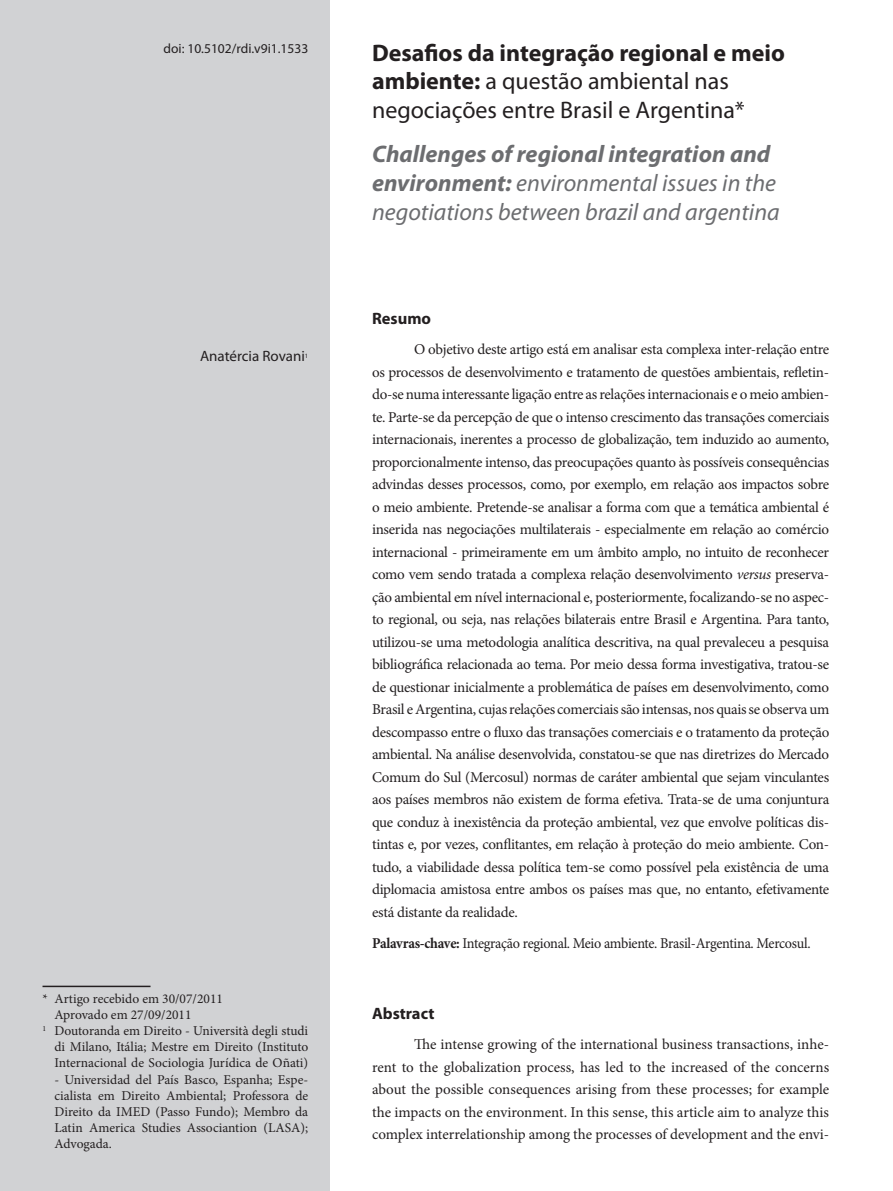
<style>
.page{position:relative;width:893px;height:1191px;background:#fff}
.page>*{position:absolute;margin:0;border:0;box-sizing:border-box;transform-origin:0 0}
.t1{font:italic 24px/28.8px "Myriad Pro";color:#6c6d70}
.t2{font:24px/28.8px "Myriad Pro";color:#231f20}
.t3{font:700 16.5px "Myriad Pro";color:#231f20}
.t4{font:15px/22.5px "Minion Pro";letter-spacing:-.02em;color:#231f20;text-align:justify}
.t5{font:15px "Minion Pro";letter-spacing:-.02em;color:#231f20;scale:.95 1}
.t6{font:15px "Myriad Pro";color:#231f20}
.t7{font:13.5px/16.2px "Minion Pro";color:#231f20;text-align:justify}
.t8{font:13.5px "Myriad Pro";color:#231f20}
.t9{font:6.45px "Myriad Pro";color:#231f20}
.s1{font-weight:700}
.s2{font-style:italic}
</style>
<div class="page">
<div style="left:0;top:0;width:330px;height:1191px;background:#d1d2d4"></div>
<hr style="left:43px;top:985px;width:108px;height:2px;background:#231f20">
<p class="t8" style="left:164px;top:43px;width:146px">doi: 10.5102/rdi.v9i1.1533</p>
<h1 class="t2" style="left:372px;top:40px;width:414px"><span class="s1">Desafios da integração regional e meio ambiente:</span> a questão ambiental nas negociações entre Brasil e Argentina*</h1>
<h1 class="t1" style="left:372px;top:141px;width:409px"><span class="s1">Challenges of regional integration and environment:</span> environmental issues in the negotiations between brazil and argentina</h1>
<p class="t6" style="left:200px;top:351px;width:106px">Anatércia Rovani</p>
<p class="t9" style="left:305px;top:353px;width:5px">1</p>
<p class="t7" style="left:43px;top:991px;width:182px">* Artigo recebido em 30/07/2011</p>
<p class="t7" style="left:55px;top:1007px;width:139px">Aprovado em 27/09/2011</p>
<p class="t7" style="left:43px;top:1023px;width:267px"><sup>1</sup> Doutoranda em Direito - Università degli studi</p>
<p class="t7" style="left:55px;top:1039px;width:255px">di Milano, Itália; Mestre em Direito (Instituto</p>
<p class="t7" style="left:55px;top:1056px;width:255px">Internacional de Sociologia Jurídica de Oñati)</p>
<p class="t7" style="left:55px;top:1072px;width:255px">- Universidad del País Basco, Espanha; Espe&shy;cialista em Direito Ambiental; Professora de Direito da IMED (Passo Fundo); Membro da Latin America Studies Associantion (LASA); Advogada.</p>
<p class="t3" style="left:372px;top:312px;width:60px">Resumo</p>
<p class="t4" style="left:372px;top:339px;width:459px;text-indent:42px">O objetivo deste artigo está em analisar esta complexa inter-relação entre os processos de desenvolvimento e tratamento de questões ambientais, refletin&shy;do-se numa interessante ligação entre as relações internacionais e o meio ambien&shy;te. Parte-se da percepção de que o intenso crescimento das transações comerciais internacionais, inerentes a processo de globalização, tem induzido ao aumento, proporcionalmente intenso, das preocupações quanto às possíveis consequências advindas desses processos, como, por exemplo, em relação aos impactos sobre o meio ambiente. Pretende-se analisar a forma com que a temática ambiental é inserida nas negociações multilaterais - especialmente em relação ao comércio internacional - primeiramente em um âmbito amplo, no intuito de reconhecer como vem sendo tratada a complexa relação desenvolvimento <span class="s2">versus</span> preserva&shy;ção ambiental em nível internacional e, posteriormente, focalizando-se no aspec&shy;to regional, ou seja, nas relações bilaterais entre Brasil e Argentina. Para tanto, utilizou-se uma metodologia analítica descritiva, na qual prevaleceu a pesquisa bibliográfica relacionada ao tema. Por meio dessa forma investigativa, tratou-se de questionar inicialmente a problemática de países em desenvolvimento, como Brasil e Argentina, cujas relações comerciais são intensas, nos quais se observa um descompasso entre o fluxo das transações comerciais e o tratamento da proteção ambiental. Na análise desenvolvida, constatou-se que nas diretrizes do Mercado Comum do Sul (Mercosul) normas de caráter ambiental que sejam vinculantes aos países membros não existem de forma efetiva. Trata-se de uma conjuntura que conduz à inexistência da proteção ambiental, vez que envolve políticas dis&shy;tintas e, por vezes, conflitantes, em relação à proteção do meio ambiente. Con&shy;tudo, a viabilidade dessa política tem-se como possível pela existência de uma diplomacia amistosa entre ambos os países mas que, no entanto, efetivamente está distante da realidade.</p>
<p class="t5" style="left:372px;top:937px;width:463px"><span class="s1">Palavras-chave:</span> Integração regional. Meio ambiente. Brasil-Argentina. Mercosul.</p>
<p class="t3" style="left:372px;top:1007px;width:64px">Abstract</p>
<p class="t4" style="left:372px;top:1034px;width:459px;text-indent:42px">The intense growing of the international business transactions, inhe&shy;rent to the globalization process, has led to the increased of the concerns about the possible consequences arising from these processes; for example the impacts on the environment. In this sense, this article aim to analyze this complex interrelationship among the processes of development and the envi-</p>
</div>
